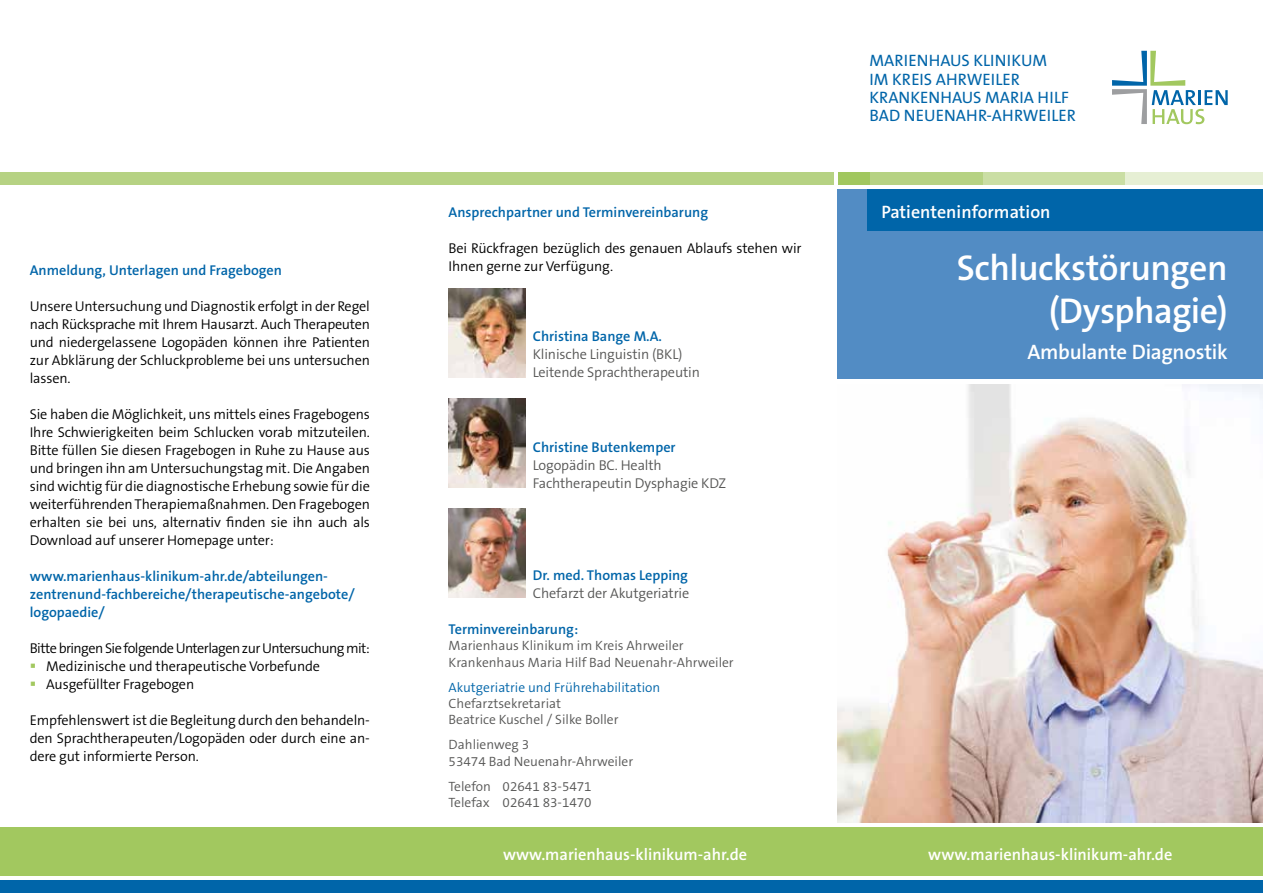
<style>
.page{position:relative;width:1263px;height:893px;background:#fff}
.page>*{position:absolute;margin:0;border:0;box-sizing:border-box;transform-origin:0 0}
.t1{font:600 36px/43.2px "The Sans B6";letter-spacing:-.02em;color:#fff;text-align:right}
.t2{font:600 21px "The Sans B6";letter-spacing:-.015em;color:#fff}
.t3{font:600 18px "The Sans B6";color:#fff}
.t4{font:16.5px/18.1px "The Sans B5 Plain";color:#0065a9}
.t5{font:600 16.5px "The Sans B6";color:#fff}
.t6{font:300 14.25px/18px "The Sans B4";letter-spacing:-.01em;color:#000;text-align:justify}
.t7{font:600 14.25px/18px "The Sans B6";color:#0065a9}
.t8{font:300 14.25px/18px "The Sans B4";letter-spacing:-.01em;color:#575756}
.t9{font:300 14.25px "The Sans B4";letter-spacing:-.04em;color:#000}
.t10{font:300 13.5px/16.2px "The Sans B4";color:#575756}
.t11{font:300 13.5px "The Sans B4";color:#0065a9}
.s1{color:#a2c85f}
</style>
<div class="page">
<div style="left:1125px;top:172px;width:138px;height:13px;background:#e6efd4"></div>
<div style="left:982px;top:172px;width:143px;height:13px;background:#cadea4"></div>
<div style="left:870px;top:172px;width:112px;height:13px;background:#b6d283"></div>
<div style="left:838px;top:172px;width:32px;height:13px;background:#a1c75f"></div>
<div style="left:838px;top:189px;width:425px;height:189px;background:#528cc4"></div>
<div style="left:867px;top:189px;width:396px;height:42px;background:#0065a9"></div>
<div style="left:0;top:827px;width:1263px;height:49px;background:#a2c85f"></div>
<div style="left:0;top:880px;width:1263px;height:13px;background:#0065a9"></div>
<img style="left:838px;top:385px;width:425px;height:438px">
<div style="left:0;top:172px;width:833px;height:13px;background:#b6d283"></div>
<svg style="left:1112px;top:51px;width:116px;height:73px"></svg>
<img style="left:449px;top:288px;width:76px;height:89px">
<img style="left:449px;top:398px;width:76px;height:90px">
<img style="left:449px;top:509px;width:76px;height:89px">
<p class="t7" style="left:30px;top:262px;width:254px">Anmeldung, Unterlagen und Fragebogen</p>
<p class="t6" style="left:30px;top:298px;width:342px">Unsere Untersuchung und Diagnostik erfolgt in der Regel nach Rücksprache mit Ihrem Hausarzt. Auch Therapeuten und niedergelassene Logopäden können ihre Patienten zur Abklärung der Schluckprobleme bei uns untersuchen lassen.</p>
<p class="t6" style="left:30px;top:406px;width:342px">Sie haben die Möglichkeit, uns mittels eines Fragebogens Ihre Schwierigkeiten beim Schlucken vorab mitzuteilen.<br>Bitte füllen Sie diesen Fragebogen in Ruhe zu Hause aus und bringen ihn am Untersuchungstag mit. Die Angaben sind wichtig für die diagnostische Erhebung sowie für die weiterführenden Therapiemaßnahmen. Den Fragebogen erhalten sie bei uns, alternativ finden sie ihn auch als Download auf unserer Homepage unter:</p>
<p class="t7" style="left:30px;top:568px;width:327px">www.marienhaus-klinikum-ahr.de/abteilungen&shy;zentrenund-fachbereiche/therapeutische-angebote/ logopaedie/</p>
<p class="t9" style="left:30px;top:641px;width:342px">Bitte bringen Sie folgende Unterlagen zur Untersuchung mit:</p>
<p class="t6" style="left:30px;top:658px;width:292px"><span class="s1">▪</span> Medizinische und therapeutische Vorbefunde</p>
<p class="t6" style="left:30px;top:676px;width:166px"><span class="s1">▪</span> Ausgefüllter Fragebogen</p>
<p class="t6" style="left:30px;top:712px;width:342px">Empfehlenswert ist die Begleitung durch den behandeln&shy;den Sprachtherapeuten/Logopäden oder durch eine an&shy;dere gut informierte Person.</p>
<p class="t7" style="left:449px;top:203px;width:261px">Ansprechpartner und Terminvereinbarung</p>
<p class="t6" style="left:449px;top:239px;width:354px">Bei Rückfragen bezüglich des genauen Ablaufs stehen wir<br>Ihnen gerne zur Verfügung.</p>
<p class="t7" style="left:533px;top:328px;width:131px">Christina Bange M.A.</p>
<p class="t8" style="left:533px;top:346px;width:169px">Klinische Linguistin (BKL)<br>Leitende Sprachtherapeutin</p>
<p class="t7" style="left:533px;top:438px;width:144px">Christine Butenkemper</p>
<p class="t8" style="left:533px;top:456px;width:195px">Logopädin BC. Health<br>Fachtherapeutin Dysphagie KDZ</p>
<p class="t7" style="left:533px;top:566px;width:157px">Dr. med. Thomas Lepping</p>
<p class="t8" style="left:533px;top:584px;width:158px">Chefarzt der Akutgeriatrie</p>
<p class="t7" style="left:449px;top:621px;width:131px">Terminvereinbarung:</p>
<p class="t10" style="left:449px;top:638px;width:287px">Marienhaus Klinikum im Kreis Ahrweiler<br>Krankenhaus Maria Hilf Bad Neuenahr-Ahrweiler</p>
<p class="t11" style="left:449px;top:680px;width:213px">Akutgeriatrie und Frührehabilitation</p>
<p class="t10" style="left:449px;top:696px;width:171px">Chefarztsekretariat<br>Beatrice Kuschel / Silke Boller</p>
<p class="t10" style="left:449px;top:737px;width:186px">Dahlienweg 3<br>53474 Bad Neuenahr-Ahrweiler</p>
<p class="t10" style="left:449px;top:778px;width:145px">Telefon 02641 83-5471<br>Telefax 02641 83-1470</p>
<p class="t4" style="left:870px;top:52px;width:208px">MARIENHAUS KLINIKUM<br>IM KREIS AHRWEILER<br>KRANKENHAUS MARIA HILF<br>BAD NEUENAHR-AHRWEILER</p>
<p class="t3" style="left:881px;top:202px;width:171px">Patienteninformation</p>
<h1 class="t1" style="left:957px;top:247px;width:272px">Schluckstörungen (Dysphagie)</h1>
<h2 class="t2" style="left:1027px;top:341px;width:202px">Ambulante Diagnostik</h2>
<p class="t5" style="left:503px;top:845px;width:246px">www.marienhaus-klinikum-ahr.de</p>
<p class="t5" style="left:928px;top:845px;width:246px">www.marienhaus-klinikum-ahr.de</p>
</div>
